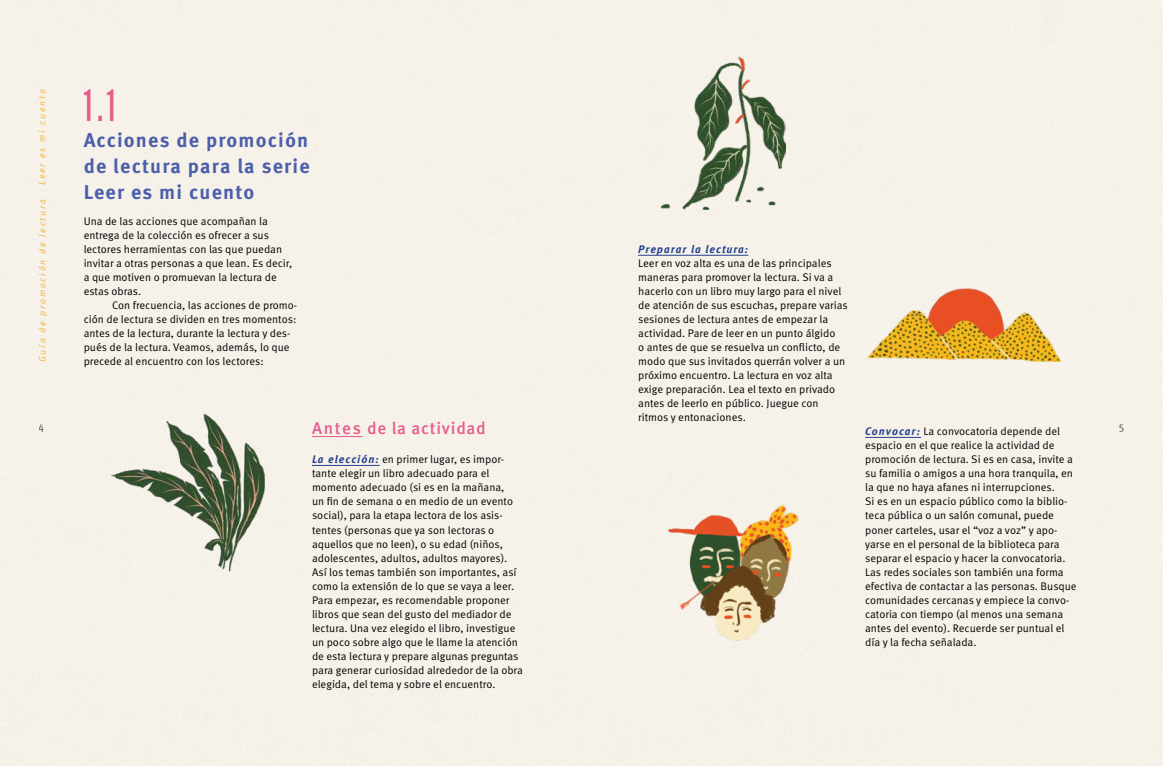
<style>
.page{position:relative;width:1163px;height:766px;background:#fff}
.page>*{position:absolute;margin:0;border:0;box-sizing:border-box;transform-origin:0 0}
.t1{font:500 45px "Tungsten";color:#e85c8d}
.t2{font:700 20px/26px "Meta Pro";letter-spacing:.06em;color:#4b5fab;text-align:justify}
.t3{font:500 17px "Meta Pro";letter-spacing:.045em;color:#e85c8d}
.t4{font:11px/14px "Meta Pro";color:#000}
.t5{font:italic 700 11px "Meta Pro";letter-spacing:.09em;color:#25408f}
.t6{font:11px "Meta Pro";color:#58595b}
.t7{font:italic 9px "Meta Pro";letter-spacing:.2em;color:#f6af35}
.s1{font-weight:700;font-style:italic;color:#25408f}
</style>
<div class="page">
<div style="left:0;top:0;width:1162px;height:765px;background:#f6f2ea"></div>
<hr style="left:638px;top:255px;width:110px;height:1px;background:#25408f">
<hr style="left:865px;top:437px;width:55px;height:1px;background:#25408f">
<hr style="left:312px;top:436px;width:50px;height:1px;background:#e85c8d">
<hr style="left:312px;top:465px;width:67px;height:1px;background:#25408f">
<img style="left:660px;top:46px;width:125px;height:163px">
<img style="left:865px;top:283px;width:199px;height:91px">
<img style="left:98px;top:403px;width:200px;height:180px">
<img style="left:651px;top:473px;width:163px;height:176px">
<h1 class="t1" style="left:84px;top:82px;width:33px">1.1</h1>
<h2 class="t2" style="left:84px;top:128px;width:227px">Acciones de promoción de lectura para la serie Leer es mi cuento</h2>
<p class="t4" style="left:84px;top:215px;width:210px">Una de las acciones que acompañan la entrega de la colección es ofrecer a sus lectores herramientas con las que puedan invitar a otras personas a que lean. Es decir, a que motiven o promuevan la lectura de estas obras.</p>
<p class="t4" style="left:84px;top:299px;width:215px;text-indent:28px">Con frecuencia, las acciones de promo&shy;ción de lectura se dividen en tres momentos: antes de la lectura, durante la lectura y des&shy;pués de la lectura. Veamos, además, lo que precede al encuentro con los lectores:</p>
<p class="t7" style="left:36px;top:185px;width:97px;rotate:-90deg">Leer es mi cuento</p>
<p class="t7" style="left:37px;top:362px;width:164px;rotate:-90deg">Guía de promoción de lectura</p>
<p class="t5" style="left:638px;top:242px;width:112px">Preparar la lectura:</p>
<p class="t4" style="left:638px;top:257px;width:211px">Leer en voz alta es una de las principales maneras para promover la lectura. Si va a hacerlo con un libro muy largo para el nivel de atención de sus escuchas, prepare varias sesiones de lectura antes de empezar la actividad. Pare de leer en un punto álgido<br>o antes de que se resuelva un conflicto, de modo que sus invitados querrán volver a un próximo encuentro. La lectura en voz alta exige preparación. Lea el texto en privado antes de leerlo en público. Juegue con ritmos y entonaciones.</p>
<h3 class="t3" style="left:312px;top:417px;width:175px">Antes de la actividad</h3>
<p class="t4" style="left:312px;top:453px;width:212px"><span class="s1">La elección:</span> en primer lugar, es impor&shy;tante elegir un libro adecuado para el momento adecuado (si es en la mañana,<br>un fin de semana o en medio de un evento social), para la etapa lectora de los asis&shy;tentes (personas que ya son lectoras o aquellos que no leen), o su edad (niños, adolescentes, adultos, adultos mayores).<br>Así los temas también son importantes, así como la extensión de lo que se vaya a leer.<br>Para empezar, es recomendable proponer libros que sean del gusto del mediador de lectura. Una vez elegido el libro, investigue un poco sobre algo que le llame la atención de esta lectura y prepare algunas preguntas para generar curiosidad alrededor de la obra elegida, del tema y sobre el encuentro.</p>
<p class="t6" style="left:39px;top:418px;width:7px">4</p>
<p class="t6" style="left:1118px;top:418px;width:7px">5</p>
<p class="t4" style="left:865px;top:425px;width:213px"><span class="s1">Convocar:</span> La convocatoria depende del espacio en el que realice la actividad de promoción de lectura. Si es en casa, invite a su familia o amigos a una hora tranquila, en la que no haya afanes ni interrupciones.<br>Si es en un espacio público como la biblio&shy;teca pública o un salón comunal, puede poner carteles, usar el “voz a voz” y apo&shy;yarse en el personal de la biblioteca para separar el espacio y hacer la convocatoria.<br>Las redes sociales son también una forma efectiva de contactar a las personas. Busque comunidades cercanas y empiece la convo&shy;catoria con tiempo (al menos una semana antes del evento). Recuerde ser puntual el día y la fecha señalada.</p>
</div>
